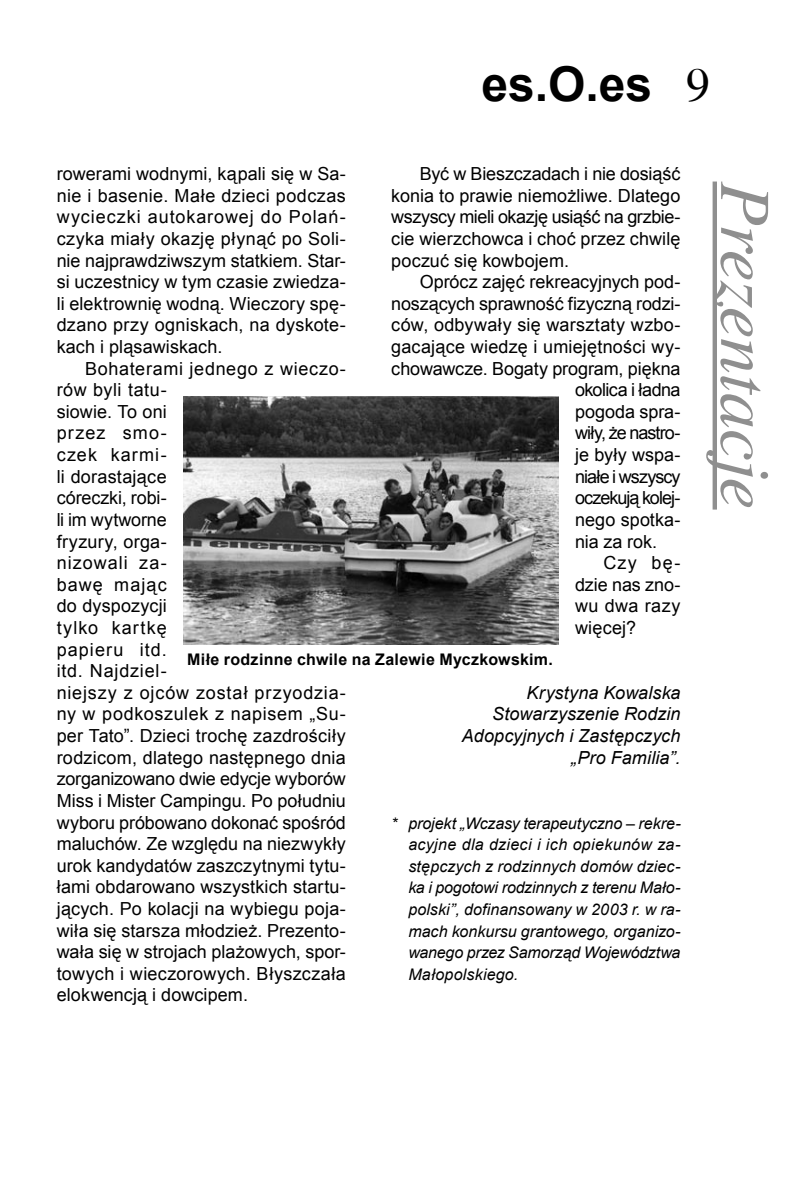
<style>
.page{position:relative;width:811px;height:1180px;background:#fff}
.page>*{position:absolute;margin:0;border:0;box-sizing:border-box;transform-origin:0 0}
.t1{font:italic 72px "Toronto";letter-spacing:-.02em;color:#8f8f8f}
.t2{font:700 48px "Arial";color:#000}
.tekst1{font:18px/21.6px "Arial";letter-spacing:.01em;color:#000;text-align:justify}
.autor{font:italic 18px "Arial";letter-spacing:.005em;color:#000}
.tekst1-2{font:18px "Arial";letter-spacing:-.01em;color:#000}
.tekst1-3{font:18px "Arial";letter-spacing:-.055em;color:#000}
.tekst1-4{font:18px "Arial";letter-spacing:-.05em;color:#000}
.tekst1-5{font:18px "Arial";letter-spacing:-.03em;color:#000}
.tekst1-6{font:italic 16px/21.6px "Arial";letter-spacing:-.01em;color:#000;text-align:justify}
.tekst1-7{font:700 16px "Arial";letter-spacing:.02em;color:#000}
.s1{font-family:"Toronto";font-weight:400}
</style>
<div class="page">
<div style="left:712px;top:181px;width:5px;height:328px;background:#8f8f8f"></div>
<img style="left:184px;top:396px;width:374px;height:249px">
<h2 class="t2" style="left:481px;top:51px;width:230px">es.O.es <span class="s1">9</span></h2>
<p class="tekst1" style="left:57px;top:163px;width:291px">rowerami wodnymi, kąpali się w Sa-</p>
<p class="tekst1" style="left:391px;top:163px;width:291px;text-indent:28px">Być w Bieszczadach i nie dosiąść konia to prawie niemożliwe. Dlatego wszyscy mieli okazję usiąść na grzbie&shy;cie wierzchowca i choć przez chwilę poczuć się kowbojem.</p>
<p class="tekst1" style="left:420px;top:271px;width:262px">Oprócz zajęć rekreacyjnych pod-</p>
<p class="tekst1-2" style="left:391px;top:291px;width:291px">noszących sprawność fizyczną rodzi-</p>
<p class="tekst1" style="left:391px;top:314px;width:291px">ców, odbywały się warsztaty wzbo-</p>
<p class="tekst1" style="left:391px;top:336px;width:291px">gacające wiedzę i umiejętności wy-</p>
<p class="tekst1" style="left:391px;top:357px;width:291px">chowawcze. Bogaty program, piękna</p>
<p class="tekst1-5" style="left:575px;top:377px;width:107px">okolica i ładna</p>
<p class="tekst1" style="left:575px;top:400px;width:107px">pogoda spra-</p>
<p class="tekst1-4" style="left:575px;top:421px;width:107px">wiły, że nastro-</p>
<p class="tekst1" style="left:575px;top:444px;width:107px">je były wspa-</p>
<p class="tekst1-3" style="left:575px;top:464px;width:107px">niałe i wszyscy</p>
<p class="tekst1-3" style="left:575px;top:485px;width:107px">oczekują kolej-</p>
<p class="tekst1" style="left:575px;top:508px;width:107px">nego spotka-</p>
<p class="tekst1" style="left:575px;top:530px;width:84px">nia za rok.</p>
<p class="tekst1" style="left:575px;top:552px;width:107px;text-indent:28px">Czy bę&shy;dzie nas zno&shy;wu dwa razy więcej?</p>
<p class="tekst1" style="left:57px;top:184px;width:291px">nie i basenie. Małe dzieci podczas wycieczki autokarowej do Polań&shy;czyka miały okazję płynąć po Soli&shy;nie najprawdziwszym statkiem. Star&shy;si uczestnicy w tym czasie zwiedza&shy;li elektrownię wodną. Wieczory spę&shy;dzano przy ogniskach, na dyskote&shy;kach i pląsawiskach.</p>
<p class="tekst1" style="left:57px;top:357px;width:291px;text-align:left;text-indent:28px">Bohaterami jednego z wieczo&shy;rów byli tatu-<br>siowie. To oni<br>przez smo-<br>czek karmi-<br>li dorastające<br>córeczki, robi-<br>li im wytworne<br>fryzury, orga-<br>nizowali za-<br>bawę mając<br>do dyspozycji<br>tylko kartkę<br>papieru itd.<br>itd. Najdziel-<br>niejszy z ojców został przyodzia&shy;ny w podkoszulek z napisem „Su&shy;per Tato”. Dzieci trochę zazdrościły rodzicom, dlatego następnego dnia zorganizowano dwie edycje wyborów<br>Miss i Mister Campingu. Po południu wyboru próbowano dokonać spośród maluchów. Ze względu na niezwykły urok kandydatów zaszczytnymi tytu&shy;łami obdarowano wszystkich startu&shy;jących. Po kolacji na wybiegu poja&shy;wiła się starsza młodzież. Prezento&shy;wała się w strojach plażowych, spor&shy;towych i wieczorowych. Błyszczała elokwencją i dowcipem.</p>
<p class="tekst1-7" style="left:187px;top:648px;width:367px">Miłe rodzinne chwile na Zalewie Myczkowskim.</p>
<p class="autor" style="left:526px;top:680px;width:156px">Krystyna Kowalska</p>
<p class="autor" style="left:492px;top:702px;width:190px">Stowarzyszenie Rodzin</p>
<p class="autor" style="left:462px;top:723px;width:220px">Adopcyjnych i Zastępczych</p>
<p class="autor" style="left:571px;top:745px;width:111px">„Pro Familia”.</p>
<p class="tekst1-6" style="left:408px;top:812px;width:274px;text-indent:-17px">* projekt „Wczasy terapeutyczno – rekre&shy;acyjne dla dzieci i ich opiekunów za&shy;stępczych z rodzinnych domów dziec&shy;ka i pogotowi rodzinnych z terenu Mało&shy;polski”, dofinansowany w 2003 r. w ra&shy;mach konkursu grantowego, organizo&shy;wanego przez Samorząd Województwa Małopolskiego.</p>
<p class="t1" style="left:784px;top:181px;width:329px;rotate:90deg">Prezentacje</p>
</div>
